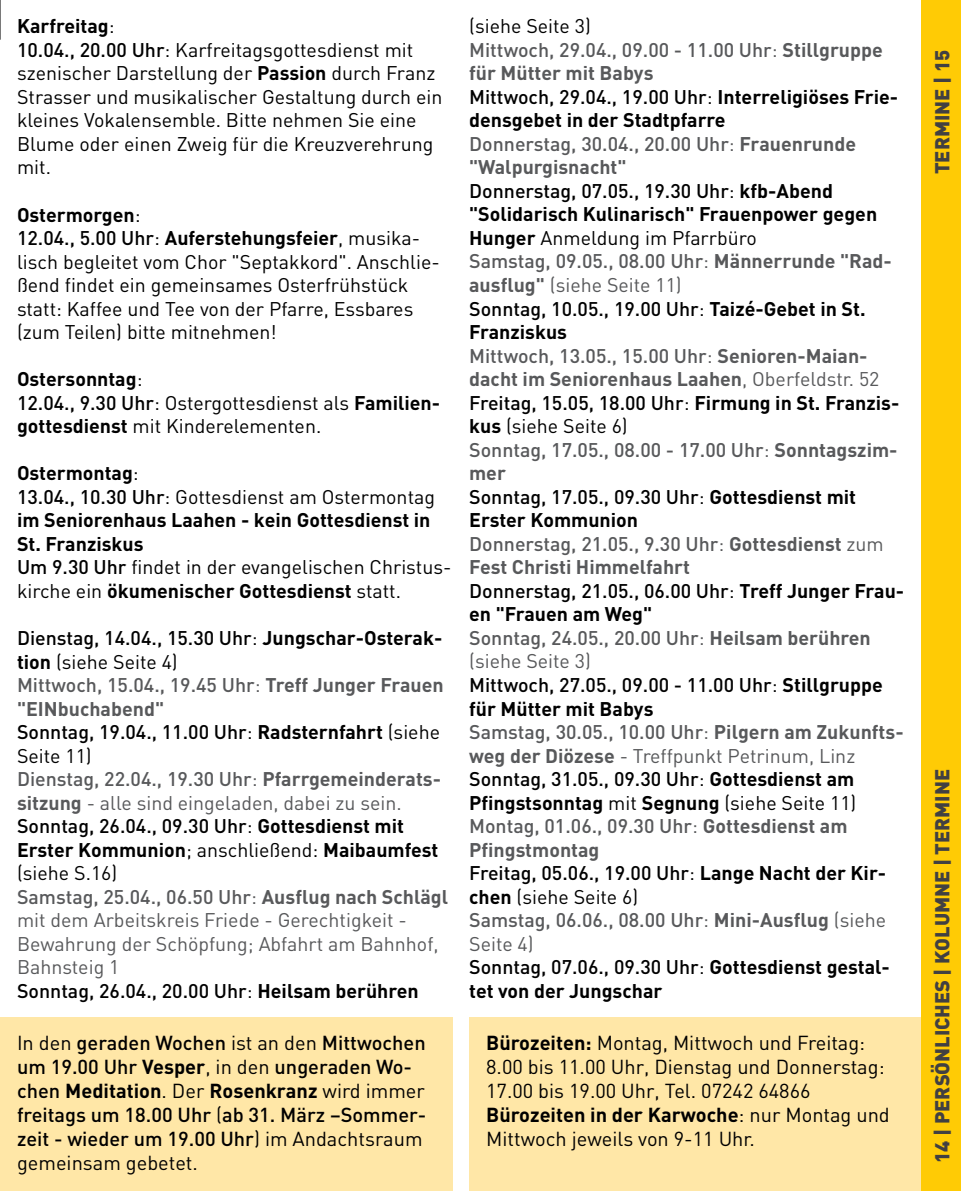
<style>
.page{position:relative;width:961px;height:1191px;background:#fff}
.page>*{position:absolute;margin:0;border:0;box-sizing:border-box;transform-origin:0 0}
.t1{font:500 20px/24px "DIN";color:#000}
.t2{font:20px/24px "DIN";color:#000}
.t3{font:900 20px "DIN";color:#414042}
.t4{font:700 19.6px/23.6px "DIN";color:#000}
.t5{font:19.6px/23.6px "DIN";color:#58595b}
.t6{font:19.6px/23.6px "DIN";color:#000}
.s1{font-weight:700}
.s2{font-weight:500}
.s3{font-weight:400}
.s4{font-weight:500;color:#000}
.s5{color:#000}
.s6{font-weight:700;color:#000}
.s7{font-weight:500;color:#58595b}
.s8{font-weight:400;color:#58595b}
.s9{color:#58595b}
</style>
<div class="page">
<div style="left:469px;top:1017px;width:452px;height:174px;background:#ffe7a7"></div>
<hr style="left:0;top:982px;width:1px;height:209px;background:#ffe7a7">
<div style="left:921px;top:0;width:40px;height:1191px;background:#ffcb05"></div>
<div style="left:0;top:1017px;width:452px;height:174px;background:#ffe7a7"></div>
<hr style="left:0;top:0;width:1px;height:40px;background:#000">
<p class="t6" style="left:17px;top:14px;width:427px"><span class="s1">Karfreitag</span>:<br><span class="s2">10.04., 20.00 Uhr</span>: Karfreitagsgottesdienst mit szenischer Darstellung der <span class="s1">Passion</span> durch Franz Strasser und musikalischer Gestaltung durch ein kleines Vokalensemble. Bitte nehmen Sie eine Blume oder einen Zweig für die Kreuzverehrung mit.</p>
<p class="t6" style="left:17px;top:202px;width:424px"><span class="s1">Ostermorgen</span>:<br><span class="s2">12.04., 5.00 Uhr</span>: <span class="s1">Auferstehungsfeier</span>, musika&shy;lisch begleitet vom Chor "Septakkord". Anschlie&shy;ßend findet ein gemeinsames Osterfrühstück statt: Kaffee und Tee von der Pfarre, Essbares (zum Teilen) bitte mitnehmen!</p>
<p class="t6" style="left:17px;top:367px;width:425px"><span class="s1">Ostersonntag</span>:<br><span class="s2">12.04., 9.30 Uhr</span>: Ostergottesdienst als <span class="s1">Familien&shy;gottesdienst</span> mit Kinderelementen.</p>
<p class="t4" style="left:17px;top:460px;width:436px">Ostermontag<span class="s3">:<br></span><span class="s2">13.04., 10.30 Uhr</span><span class="s3">: Gottesdienst am Ostermontag </span>im Seniorenhaus Laahen - kein Gottesdienst in St. Franziskus<br><span class="s2">Um 9.30 Uhr</span> <span class="s3">findet in der evangelischen Christus&shy;kirche ein</span> ökumenischer Gottesdienst <span class="s3">statt.</span></p>
<p class="t5" style="left:17px;top:626px;width:433px"><span class="s4">Dienstag, 14.04., 15.30 Uhr</span><span class="s5">:</span> <span class="s6">Jungschar-Osterak&shy;tion</span> <span class="s5">(siehe Seite 4)<br></span><span class="s2">Mittwoch, 15.04., 19.45 Uhr</span>: <span class="s1">Treff Junger Frauen "EI Nbuchabend"<br></span><span class="s4">Sonntag, 19.04., 11.00 Uhr</span><span class="s5">:</span> <span class="s6">Radsternfahrt</span> <span class="s5">(siehe Seite 11)<br></span><span class="s2">Dienstag, 22.04., 19.30 Uhr</span>: <span class="s1">Pfarrgemeinderats&shy;sitzung</span> - alle sind eingeladen, dabei zu sein.<br><span class="s4">Sonntag, 26.04., 09.30 Uhr</span><span class="s5">:</span> <span class="s6">Gottesdienst mit Erster Kommunion</span><span class="s5">; anschließend:</span> <span class="s6">Maibaumfest </span><span class="s5">(siehe S.16)<br></span><span class="s2">Samstag, 25.04., 06.50 Uhr</span>: <span class="s1">Ausflug nach Schlägl </span>mit dem Arbeitskreis Friede - Gerechtigkeit - Bewahrung der Schöpfung; Abfahrt am Bahnhof, Bahnsteig 1<br><span class="s4">Sonntag, 26.04., 20.00 Uhr</span><span class="s5">:</span> <span class="s6">Heilsam berühren</span></p>
<p class="t4" style="left:469px;top:13px;width:437px"><span class="s3">(siehe Seite 3)<br></span><span class="s7">Mittwoch, 29.04., 09.00 - 11.00 Uhr</span><span class="s8">:</span> <span class="s9">Stillgruppe für Mütter mit Babys<br></span><span class="s2">Mittwoch, 29.04., 19.00 Uhr</span><span class="s3">:</span> I nterreligiöses Frie&shy;densgebet in der Stadtpfarre<br><span class="s7">Donnerstag, 30.04., 20.00 Uhr</span><span class="s8">:</span> <span class="s9">Frauenrunde "Walpurgisnacht"<br></span><span class="s2">Donnerstag, 07.05., 19.30 Uhr</span><span class="s3">:</span> kfb-Abend "Solidarisch Kulinarisch" Frauenpower gegen Hunger <span class="s3">Anmeldung im Pfarrbüro<br></span><span class="s7">Samstag, 09.05., 08.00 Uhr</span><span class="s8">:</span> <span class="s9">Männerrunde "Rad&shy;ausflug"</span> <span class="s8">(siehe Seite 11)<br></span><span class="s2">Sonntag, 10.05., 19.00 Uhr</span><span class="s3">:</span> Taizé-Gebet in St.<br>Franziskus<br><span class="s7">Mittwoch, 13.05., 15.00 Uhr</span><span class="s8">:</span> <span class="s9">Senioren-Maian&shy;dacht im Seniorenhaus Laahen</span><span class="s8">, Oberfeldstr. 52<br></span><span class="s2">Freitag, 15.05, 18.00 Uhr</span><span class="s3">:</span> Firmung in St. Franzis&shy;kus <span class="s3">(siehe Seite 6)<br></span><span class="s7">Sonntag, 17.05., 08.00 - 17.00 Uhr</span><span class="s8">:</span> <span class="s9">Sonntagszim&shy;mer<br></span><span class="s2">Sonntag, 17.05., 09.30 Uhr</span><span class="s3">:</span> Gottesdienst mit Erster Kommunion<br><span class="s7">Donnerstag, 21.05., 9.30 Uhr</span><span class="s8">:</span> <span class="s9">Gottesdienst</span> <span class="s8">zum </span><span class="s9">Fest Christi H immelfahrt<br></span><span class="s2">Donnerstag, 21.05., 06.00 Uhr</span><span class="s3">:</span> Treff Junger Frau&shy;en "Frauen am Weg"<br><span class="s7">Sonntag, 24.05., 20.00 Uhr</span><span class="s8">:</span> <span class="s9">Heilsam berühren </span><span class="s8">(siehe Seite 3)<br></span><span class="s2">Mittwoch, 27.05., 09.00 - 11.00 Uhr</span><span class="s3">:</span> Stillgruppe für Mütter mit Babys<br><span class="s7">Samstag, 30.05., 10.00 Uhr</span><span class="s8">:</span> <span class="s9">Pilgern am Zukunfts&shy;weg der Diözese</span> <span class="s8">- Treffpunkt Petrinum, Linz </span><span class="s2">Sonntag, 31.05., 09.30 Uhr</span><span class="s3">:</span> Gottesdienst am Pfingstsonntag <span class="s3">mit</span> Segnung <span class="s3">(siehe Seite 11)<br></span><span class="s7">Montag, 01.06., 09.30 Uhr</span><span class="s8">:</span> <span class="s9">Gottesdienst am Pfingstmontag<br></span><span class="s2">Freitag, 05.06., 19.00 Uhr</span><span class="s3">:</span> Lange Nacht der Kir&shy;chen <span class="s3">(siehe Seite 6)<br></span><span class="s7">Samstag, 06.06., 08.00 Uhr</span><span class="s8">:</span> <span class="s9">Mini-Ausflug</span> <span class="s8">(siehe Seite 4)<br></span><span class="s2">Sonntag, 07.06., 09.30 Uhr</span><span class="s3">:</span> Gottesdienst gestal&shy;tet von der Jungschar</p>
<p class="t1" style="left:17px;top:1029px;width:411px"><span class="s3">In den</span> geraden Wochen <span class="s3">ist an den</span> Mittwochen um 19.00 Uhr <span class="s1">Vesper</span><span class="s3">, in den</span> ungeraden Wo&shy;chen <span class="s1">Meditation</span><span class="s3">. Der</span> <span class="s1">Rosenkranz</span> <span class="s3">wird immer </span>freitags um 18.00 Uhr <span class="s3">(</span>ab 31. März –Sommer&shy;zeit - wieder um 19.00 Uhr<span class="s3">) im Andachtsraum gemeinsam gebetet.</span></p>
<p class="t2" style="left:486px;top:1030px;width:405px"><span class="s1">Bürozeiten:</span> Montag, Mittwoch und Freitag:<br>8.00 bis 11.00 Uhr, Dienstag und Donnerstag:<br>17.00 bis 19.00 Uhr, Tel. 07242 64866<br><span class="s1">Bürozeiten in der Karwoche</span>: nur Montag und Mittwoch jeweils von 9-11 Uhr.</p>
<p class="t3" style="left:929px;top:174px;width:126px;rotate:-90deg">Termine | 15</p>
<p class="t3" style="left:929px;top:1162px;width:395px;rotate:-90deg">14 | Persönliches | Kolumne | Termine</p>
</div>
